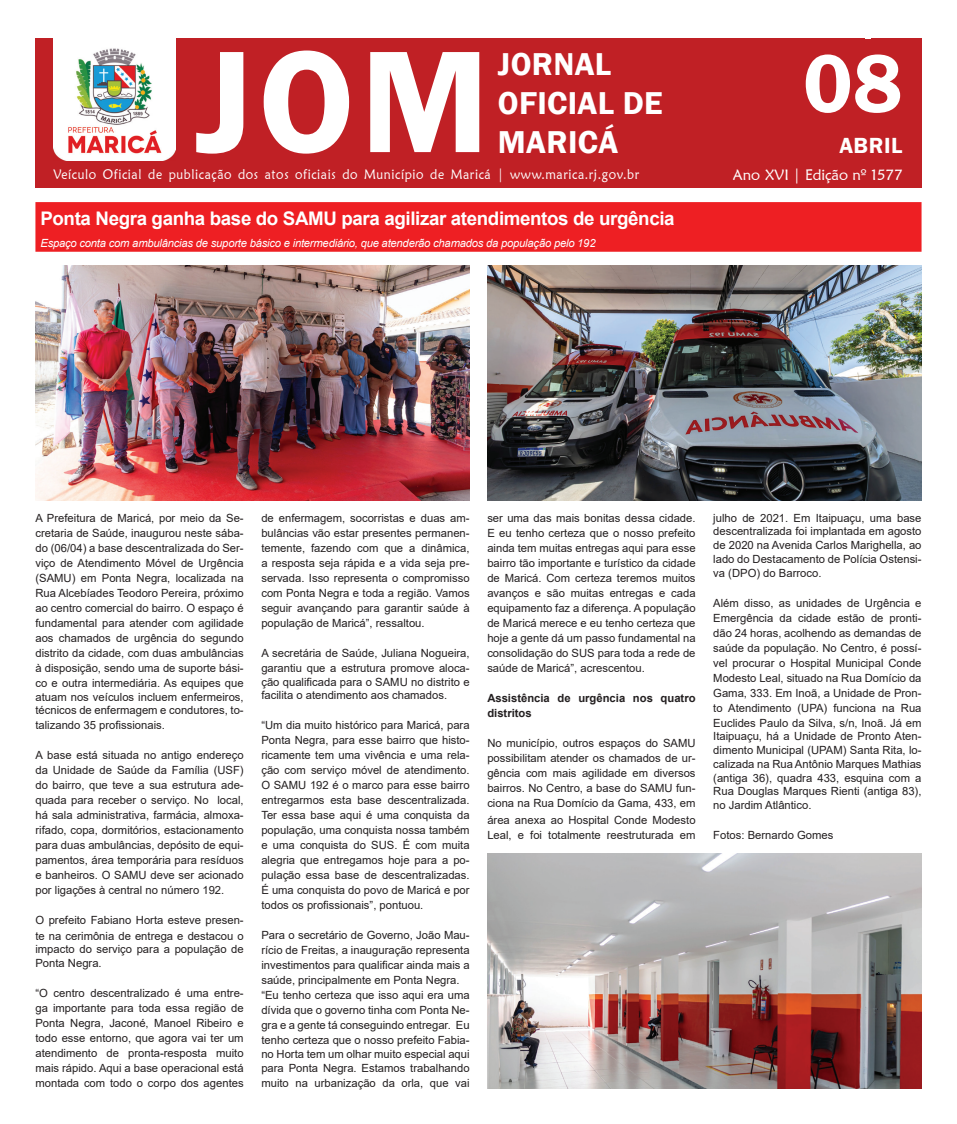
<style>
.page{position:relative;width:957px;height:1124px;background:#fff}
.page>*{position:absolute;margin:0;border:0;box-sizing:border-box;transform-origin:0 0}
.t1{font:600 150px "Franklin Gothic";color:#fff}
.t2{font:600 85px "Franklin Gothic";color:#fff}
.t3{font:600 32.5px/38.8px "Franklin Gothic";letter-spacing:.01em;color:#fff}
.t4{font:600 22.5px "Franklin Gothic";letter-spacing:.025em;color:#fff}
.t5{font:700 18.75px "Arial";letter-spacing:-.02em;color:#fff}
.t6{font:15px "Maiandra GD";color:#fff}
.t7{font:13.75px "Maiandra GD";letter-spacing:.05em;color:#fff;scale:.9 1}
.t8{font:11.25px/15px "Arial";color:#231f20;text-align:justify}
.t9{font:italic 11.25px "Arial";letter-spacing:-.02em;color:#fff}
.t10{font:700 11.25px/15px "Arial";color:#231f20}
</style>
<div class="page">
<div style="left:870px;top:38px;width:51px;height:21px;background:#c02025"></div>
<div style="left:35px;top:38px;width:830px;height:21px;background:#c02025"></div>
<div style="left:35px;top:202px;width:886px;height:50px;background:#ee1f23"></div>
<img style="left:35px;top:266px;width:435px;height:235px">
<img style="left:487px;top:853px;width:434px;height:235px">
<img style="left:487px;top:265px;width:434px;height:235px">
<div style="left:35px;top:39px;width:886px;height:149px;background:#c02025"></div>
<img style="left:54px;top:38px;width:121px;height:123px">
<h1 class="t1" style="left:195px;top:9px;width:295px">JOM</h1>
<h3 class="t3" style="left:498px;top:45px;width:166px">JORNAL<br>OFICIAL DE<br>MARICÁ</h3>
<h2 class="t2" style="left:803px;top:31px;width:101px">08</h2>
<h3 class="t4" style="left:839px;top:131px;width:65px">ABRIL</h3>
<p class="t7" style="left:54px;top:166px;width:652px">Veículo Oficial de publicação dos atos oficiais do Município de Maricá | www.marica.rj.gov.br</p>
<h3 class="t6" style="left:733px;top:166px;width:171px">Ano XVI | Edição nº 1577</h3>
<h3 class="t5" style="left:40px;top:205px;width:636px">Ponta Negra ganha base do SAMU para agilizar atendimentos de urgência</h3>
<p class="t9" style="left:40px;top:236px;width:556px">Espaço conta com ambulâncias de suporte básico e intermediário, que atenderão chamados da população pelo 192</p>
<p class="t8" style="left:35px;top:510px;width:210px">A Prefeitura de Maricá, por meio da Se&shy;cretaria de Saúde, inaugurou neste sába&shy;do (06/04) a base descentralizada do Ser&shy;viço de Atendimento Móvel de Urgência (SAMU) em Ponta Negra, localizada na Rua Alcebíades Teodoro Pereira, próximo ao centro comercial do bairro. O espaço é fundamental para atender com agilidade aos chamados de urgência do segundo distrito da cidade, com duas ambulâncias à disposição, sendo uma de suporte bási&shy;co e outra intermediária. As equipes que</p>
<p class="t8" style="left:35px;top:689px;width:210px;line-height:13.8px">atuam nos veículos incluem enfermeiros, técnicos de enfermagem e condutores, to-</p>
<p class="t8" style="left:35px;top:717px;width:131px">talizando 35 profissionais.</p>
<p class="t8" style="left:35px;top:747px;width:210px">A base está situada no antigo endereço da Unidade de Saúde da Família (USF) do bairro, que teve a sua estrutura ade&shy;quada para receber o serviço. No local, há sala administrativa, farmácia, almoxa&shy;rifado, copa, dormitórios, estacionamento para duas ambulâncias, depósito de equi&shy;pamentos, área temporária para resíduos e banheiros. O SAMU deve ser acionado por ligações à central no número 192.</p>
<p class="t8" style="left:35px;top:912px;width:210px">O prefeito Fabiano Horta esteve presen&shy;te na cerimônia de entrega e destacou o</p>
<p class="t8" style="left:35px;top:942px;width:210px;line-height:13.8px">impacto do serviço para a população de<br>Ponta Negra.</p>
<p class="t8" style="left:35px;top:985px;width:210px">“O centro descentralizado é uma entre&shy;ga importante para toda essa região de Ponta Negra, Jaconé, Manoel Ribeiro e todo esse entorno, que agora vai ter um atendimento de pronta-resposta muito mais rápido. Aqui a base operacional está montada com todo o corpo dos agentes</p>
<p class="t8" style="left:261px;top:510px;width:210px">de enfermagem, socorristas e duas am&shy;bulâncias vão estar presentes permanen&shy;temente, fazendo com que a dinâmica, a resposta seja rápida e a vida seja pre&shy;servada. Isso representa o compromisso com Ponta Negra e toda a região. Vamos seguir avançando para garantir saúde à população de Maricá”, ressaltou.</p>
<p class="t8" style="left:261px;top:645px;width:210px">A secretária de Saúde, Juliana Nogueira, garantiu que a estrutura promove aloca-</p>
<p class="t8" style="left:261px;top:674px;width:210px;line-height:13.8px">ção qualificada para o SAMU no distrito e facilita o atendimento aos chamados.</p>
<p class="t8" style="left:261px;top:717px;width:210px">“Um dia muito histórico para Maricá, para Ponta Negra, para esse bairro que histo&shy;ricamente tem uma vivência e uma rela&shy;ção com serviço móvel de atendimento.<br>O SAMU 192 é o marco para esse bairro entregarmos esta base descentralizada.<br>Ter essa base aqui é uma conquista da população, uma conquista nossa também e uma conquista do SUS. É com muita alegria que entregamos hoje para a po&shy;pulação essa base de descentralizadas.<br>É uma conquista do povo de Maricá e por todos os profissionais”, pontuou.</p>
<p class="t8" style="left:261px;top:927px;width:210px;text-align:left">Para o secretário de Governo, João Mau&shy;rício de Freitas, a inauguração representa investimentos para qualificar ainda mais a saúde, principalmente em Ponta Negra. “Eu tenho certeza que isso aqui era uma dívida que o governo tinha com Ponta Ne&shy;gra e a gente tá conseguindo entregar. Eu tenho certeza que o nosso prefeito Fabia-</p>
<p class="t8" style="left:261px;top:1047px;width:210px;line-height:13.8px">no Horta tem um olhar muito especial aqui para Ponta Negra. Estamos trabalhando</p>
<p class="t8" style="left:261px;top:1075px;width:210px">muito na urbanização da orla, que vai</p>
<p class="t8" style="left:487px;top:510px;width:210px">ser uma das mais bonitas dessa cidade.<br>E eu tenho certeza que o nosso prefeito ainda tem muitas entregas aqui para esse bairro tão importante e turístico da cidade de Maricá. Com certeza teremos muitos avanços e são muitas entregas e cada equipamento faz a diferença. A população de Maricá merece e eu tenho certeza que hoje a gente dá um passo fundamental na consolidação do SUS para toda a rede de saúde de Maricá”, acrescentou.</p>
<p class="t10" style="left:487px;top:690px;width:210px">Assistência de urgência nos quatro distritos</p>
<p class="t8" style="left:487px;top:735px;width:210px">No município, outros espaços do SAMU possibilitam atender os chamados de ur&shy;gência com mais agilidade em diversos bairros. No Centro, a base do SAMU fun&shy;ciona na Rua Domício da Gama, 433, em</p>
<p class="t8" style="left:487px;top:812px;width:210px">área anexa ao Hospital Conde Modesto<br>Leal, e foi totalmente reestruturada em</p>
<p class="t8" style="left:713px;top:510px;width:210px;line-height:13.8px">julho de 2021. Em Itaipuaçu, uma base descentralizada foi implantada em agosto de 2020 na Avenida Carlos Marighella, ao lado do Destacamento de Polícia Ostensi&shy;va (DPO) do Barroco.</p>
<p class="t8" style="left:713px;top:595px;width:210px">Além disso, as unidades de Urgência e Emergência da cidade estão de pronti&shy;dão 24 horas, acolhendo as demandas de saúde da população. No Centro, é possí&shy;vel procurar o Hospital Municipal Conde Modesto Leal, situado na Rua Domício da Gama, 333. Em Inoã, a Unidade de Pron&shy;to Atendimento (UPA) funciona na Rua Euclides Paulo da Silva, s/n, Inoã. Já em</p>
<p class="t8" style="left:713px;top:729px;width:210px;line-height:13.8px">Itaipuaçu, há a Unidade de Pronto Aten&shy;dimento Municipal (UPAM) Santa Rita, lo&shy;calizada na Rua Antônio Marques Mathias (antiga 36), quadra 433, esquina com a Rua Douglas Marques Rienti (antiga 83), no Jardim Atlântico.</p>
<p class="t8" style="left:713px;top:827px;width:122px">Fotos: Bernardo Gomes</p>
</div>
